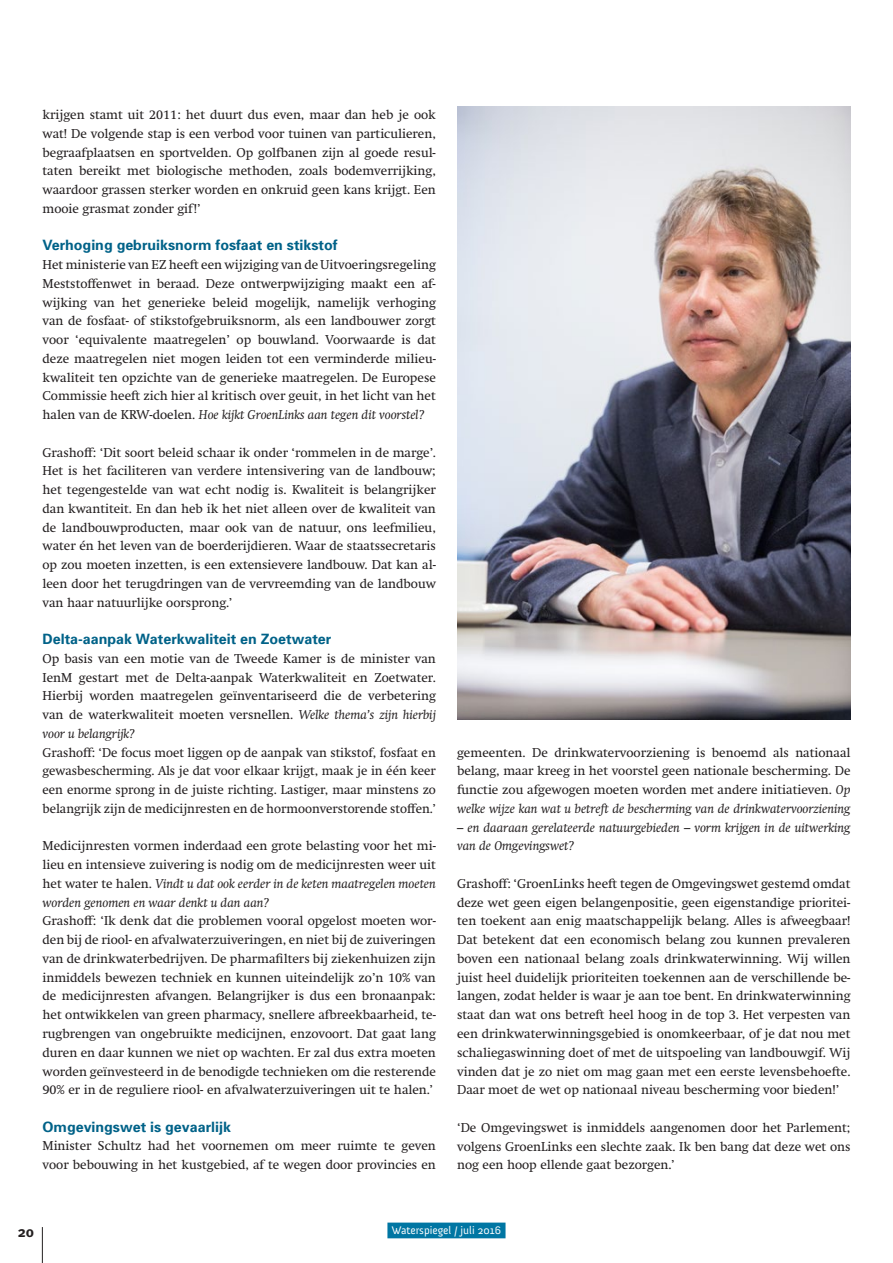
<style>
.page{position:relative;width:893px;height:1263px;background:#fff}
.page>*{position:absolute;margin:0;border:0;box-sizing:border-box;transform-origin:0 0}
.t1{font:700 15px "Meta Plus";color:#231f20}
.t2{font:700 14.25px "Univers";color:#006288}
.t3{font:12.75px/18.8px "Swift";color:#231f20;text-align:justify}
.t4{font:italic 12.75px/18.8px "Swift";color:#231f20}
.t5{font:11.25px "Anivers";color:#fff}
.s1{font-style:italic}
</style>
<div class="page">
<hr style="left:42px;top:1227px;width:1px;height:36px;background:#231f20">
<div style="left:387px;top:1222px;width:118px;height:16px;background:#0076a3"></div>
<img style="left:458px;top:106px;width:392px;height:613px">
<p class="t3" style="left:43px;top:105px;width:395px">krijgen stamt uit 2011: het duurt dus even, maar dan heb je ook wat! De volgende stap is een verbod voor tuinen van particulieren, begraafplaatsen en sportvelden. Op golfbanen zijn al goede resul&shy;taten bereikt met biologische methoden, zoals bodemverrijking, waardoor grassen sterker worden en onkruid geen kans krijgt. Een mooie grasmat zonder gif!’</p>
<p class="t2" style="left:43px;top:236px;width:297px">Verhoging gebruiksnorm fosfaat en stikstof</p>
<p class="t3" style="left:43px;top:255px;width:395px">Het ministerie van EZ heeft een wijziging van de Uitvoeringsregeling Meststoffenwet in beraad. Deze ontwerpwijziging maakt een af&shy;wijking van het generieke beleid mogelijk, namelijk verhoging van de fosfaat- of stikstofgebruiksnorm, als een landbouwer zorgt voor ‘equivalente maatregelen’ op bouwland. Voorwaarde is dat deze maatregelen niet mogen leiden tot een verminderde milieu&shy;kwaliteit ten opzichte van de generieke maatregelen. De Europese Commissie heeft zich hier al kritisch over geuit, in het licht van het halen van de KRW-doelen. <span class="s1">Hoe kijkt GroenLinks aan tegen dit voorstel?</span></p>
<p class="t3" style="left:43px;top:443px;width:395px">Grashoff: ‘Dit soort beleid schaar ik onder ‘rommelen in de marge’.<br>Het is het faciliteren van verdere intensivering van de landbouw; het tegengestelde van wat echt nodig is. Kwaliteit is belangrijker dan kwantiteit. En dan heb ik het niet alleen over de kwaliteit van de landbouwproducten, maar ook van de natuur, ons leefmilieu, water én het leven van de boerderijdieren. Waar de staatssecretaris op zou moeten inzetten, is een extensievere landbouw. Dat kan al&shy;leen door het terugdringen van de vervreemding van de landbouw van haar natuurlijke oorsprong.’</p>
<p class="t2" style="left:43px;top:630px;width:290px">Delta-aanpak Waterkwaliteit en Zoetwater</p>
<p class="t3" style="left:43px;top:649px;width:395px">Op basis van een motie van de Tweede Kamer is de minister van IenM gestart met de Delta-aanpak Waterkwaliteit en Zoetwater.<br>Hierbij worden maatregelen geïnventariseerd die de verbetering van de waterkwaliteit moeten versnellen. <span class="s1">Welke thema’s zijn hierbij voor u belangrijk?</span></p>
<p class="t3" style="left:43px;top:743px;width:395px">Grashoff: ‘De focus moet liggen op de aanpak van stikstof, fosfaat en gewasbescherming. Als je dat voor elkaar krijgt, maak je in één keer een enorme sprong in de juiste richting. Lastiger, maar minstens zo belangrijk zijn de medicijnresten en de hormoonverstorende stoffen.’</p>
<p class="t3" style="left:43px;top:837px;width:395px">Medicijnresten vormen inderdaad een grote belasting voor het mi&shy;lieu en intensieve zuivering is nodig om de medicijnresten weer uit het water te halen. <span class="s1">Vindt u dat ook eerder in de keten maatregelen moeten worden genomen en waar denkt u dan aan?</span></p>
<p class="t3" style="left:43px;top:912px;width:395px">Grashoff: ‘Ik denk dat die problemen vooral opgelost moeten wor&shy;den bij de riool- en afvalwaterzuiveringen, en niet bij de zuiveringen van de drinkwaterbedrijven. De pharmafilters bij ziekenhuizen zijn inmiddels bewezen techniek en kunnen uiteindelijk zo’n 10% van de medicijnresten afvangen. Belangrijker is dus een bronaanpak: het ontwikkelen van green pharmacy, snellere afbreekbaarheid, te&shy;rugbrengen van ongebruikte medicijnen, enzovoort. Dat gaat lang duren en daar kunnen we niet op wachten. Er zal dus extra moeten worden geïnvesteerd in de benodigde technieken om die resterende 90% er in de reguliere riool- en afvalwaterzuiveringen uit te halen.’</p>
<p class="t2" style="left:43px;top:1117px;width:190px">Omgevingswet is gevaarlijk</p>
<p class="t3" style="left:43px;top:1137px;width:395px">Minister Schultz had het voornemen om meer ruimte te geven voor bebouwing in het kustgebied, af te wegen door provincies en</p>
<p class="t3" style="left:457px;top:743px;width:395px">gemeenten. De drinkwatervoorziening is benoemd als nationaal belang, maar kreeg in het voorstel geen nationale bescherming. De functie zou afgewogen moeten worden met andere initiatieven. <span class="s1">Op welke wijze kan wat u betreft de bescherming van de drinkwatervoorziening</span></p>
<p class="t4" style="left:457px;top:818px;width:395px">– en daaraan gerelateerde natuurgebieden – vorm krijgen in de uitwerking van de Omgevingswet?</p>
<p class="t3" style="left:457px;top:874px;width:395px">Grashoff: ‘GroenLinks heeft tegen de Omgevingswet gestemd omdat deze wet geen eigen belangenpositie, geen eigenstandige prioritei&shy;ten toekent aan enig maatschappelijk belang. Alles is afweegbaar!<br>Dat betekent dat een economisch belang zou kunnen prevaleren boven een nationaal belang zoals drinkwaterwinning. Wij willen juist heel duidelijk prioriteiten toekennen aan de verschillende be&shy;langen, zodat helder is waar je aan toe bent. En drinkwaterwinning staat dan wat ons betreft heel hoog in de top 3. Het verpesten van een drinkwaterwinningsgebied is onomkeerbaar, of je dat nou met schaliegaswinning doet of met de uitspoeling van landbouwgif. Wij vinden dat je zo niet om mag gaan met een eerste levensbehoefte.<br>Daar moet de wet op nationaal niveau bescherming voor bieden!’</p>
<p class="t3" style="left:457px;top:1118px;width:395px">‘De Omgevingswet is inmiddels aangenomen door het Parlement; volgens GroenLinks een slechte zaak. Ik ben bang dat deze wet ons nog een hoop ellende gaat bezorgen.’</p>
<p class="t1" style="left:18px;top:1223px;width:18px">20</p>
<p class="t5" style="left:392px;top:1224px;width:111px">Waterspiegel / juli 2016</p>
</div>
